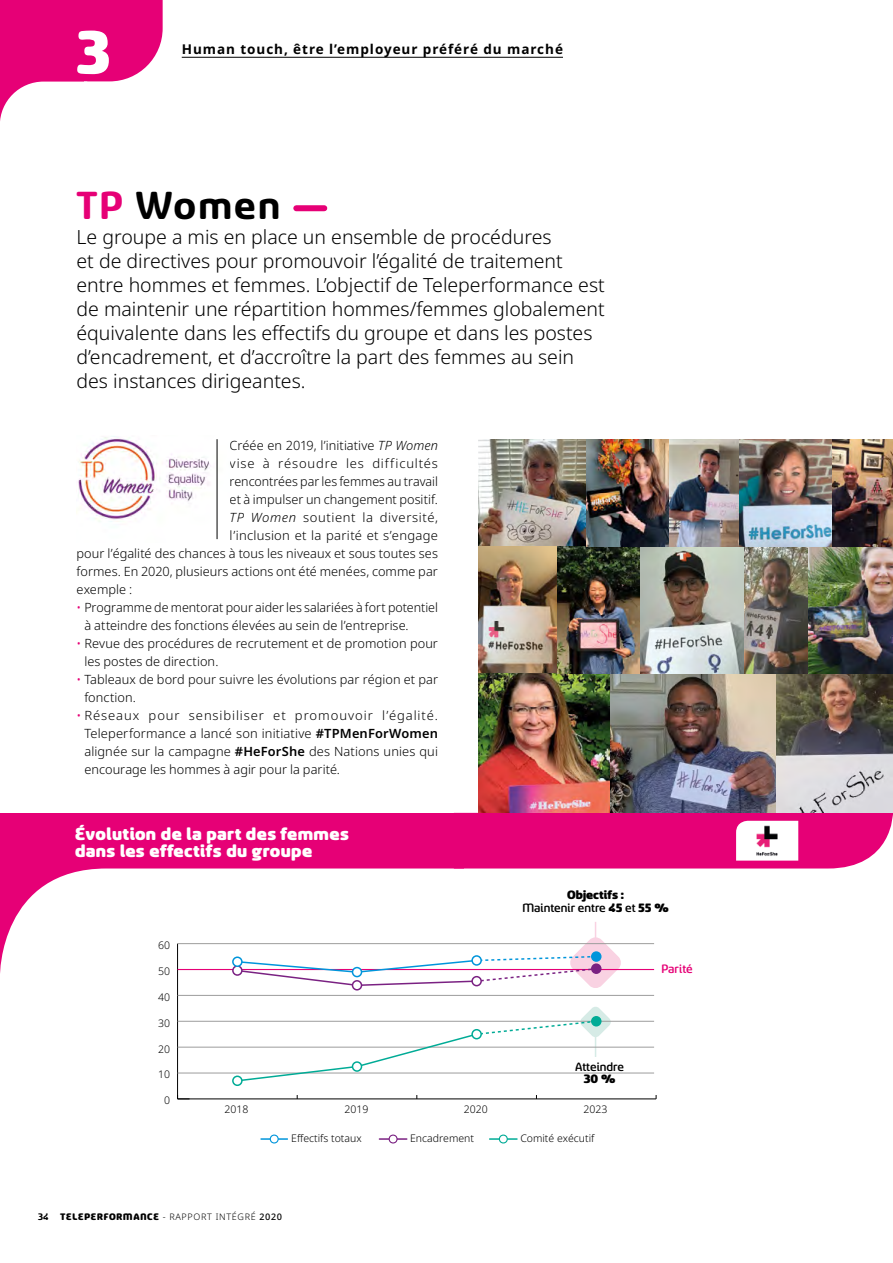
<style>
.page{position:relative;width:893px;height:1263px;background:#fff}
.page>*{position:absolute;margin:0;border:0;box-sizing:border-box;transform-origin:0 0}
.t1{font:900 67.65px "Sancoale Softened";color:#fff}
._1_TITRE{font:700 43.5px "Sancoale Softened";letter-spacing:.05em;color:#000}
.TexteMessage_Intro{font:300 19.5px/24px "Noto Sans";color:#000}
._2_TEXTE_DEPART{font:900 19.5px/16.5px "Sancoale Softened";letter-spacing:.02em;color:#fff}
.t2{font:500 13.5px/13.5px "Sancoale Softened";color:#000;text-align:center}
.t3{font:700 13.5px "Noto Sans";letter-spacing:.07em;color:#000}
.t4{font:500 13.5px "Sancoale Softened";color:#e60076}
._2_TEXTE_COURANT{font:300 12.75px/18px "Noto Sans";letter-spacing:.005em;color:#000}
._2_TEXTE_COURANT-2{font:300 12.75px "Noto Sans";letter-spacing:.065em;color:#000}
._2_TEXTE_COURANT-3{font:300 12.75px "Noto Sans";letter-spacing:.045em;color:#000}
.t5{font:300 10.5px "Noto Sans";color:#000}
.t6{font:900 10.5px "Sancoale Softened";letter-spacing:.075em;color:#000}
.s1{color:#e60076}
.s2{font-style:italic}
.s3{font-weight:600}
.s4{font-weight:900}
.s5{font-weight:700}
.s6{font-family:"Noto Sans";font-weight:300;font-size:9px}
.s7{font-family:"Noto Sans";font-weight:500;font-size:9px}
</style>
<div class="page">
<div style="left:0;top:813px;width:463px;height:166px;background:#e60076"></div>
<div style="left:0;top:868px;width:789px;height:282px;background:#fff;border-radius:106px"></div>
<svg style="left:0;top:0;width:163px;height:121px"></svg>
<hr style="left:182px;top:57px;width:381px;height:1px;background:#000">
<div style="left:296px;top:205px;width:28px;height:6px;background:#e60076"></div>
<img style="left:78px;top:436px;width:140px;height:104px">
<hr style="left:217px;top:439px;width:1px;height:100px;background:#000">
<svg style="left:463px;top:813px;width:430px;height:55px;background:#e81b84"></svg>
<img style="left:757px;top:826px;width:21px;height:30px">
<hr style="left:261px;top:1138px;width:27px;height:2px;background:#0095db">
<svg style="left:268px;top:1134px;width:11px;height:10px"></svg>
<hr style="left:379px;top:1138px;width:28px;height:2px;background:#7a2182">
<svg style="left:387px;top:1134px;width:10px;height:10px"></svg>
<hr style="left:490px;top:1138px;width:27px;height:2px;background:#00ab96">
<svg style="left:497px;top:1134px;width:11px;height:10px"></svg>
<hr style="left:178px;top:1099px;width:478px;height:1px;background:#000">
<hr style="left:177px;top:944px;width:1px;height:155px;background:#000">
<svg style="left:177px;top:1095px;width:13px;height:5px"></svg>
<hr style="left:178px;top:1073px;width:476px;height:1px;background:#9d9d9c">
<hr style="left:178px;top:1047px;width:476px;height:1px;background:#9d9d9c">
<hr style="left:178px;top:1021px;width:476px;height:1px;background:#9d9d9c">
<hr style="left:178px;top:995px;width:476px;height:1px;background:#9d9d9c">
<hr style="left:178px;top:969px;width:476px;height:1px;background:#e60076">
<hr style="left:178px;top:943px;width:476px;height:1px;background:#9d9d9c">
<svg style="left:236px;top:1007px;width:375px;height:74px"></svg>
<svg style="left:236px;top:922px;width:386px;height:67px"></svg>
<div style="left:233px;top:1076px;width:9px;height:9px;background:#fff;border-radius:50%"></div>
<div style="left:232px;top:1075px;width:11px;height:11px;border:2px solid #00ab96;border-radius:50%"></div>
<div style="left:352px;top:1062px;width:9px;height:9px;background:#fff;border-radius:50%"></div>
<div style="left:352px;top:1061px;width:10px;height:11px;border:2px solid #00ab96;border-radius:50%"></div>
<div style="left:472px;top:1030px;width:9px;height:9px;background:#fff;border-radius:50%"></div>
<div style="left:471px;top:1029px;width:11px;height:10px;border:2px solid #00ab96;border-radius:50%"></div>
<div style="left:592px;top:1017px;width:9px;height:9px;background:#00ab96;border-radius:50%"></div>
<div style="left:591px;top:1016px;width:10px;height:10px;border:2px solid #00ab96;border-radius:50%"></div>
<div style="left:233px;top:966px;width:9px;height:9px;background:#fff;border-radius:50%"></div>
<div style="left:232px;top:965px;width:11px;height:11px;border:2px solid #7a2182;border-radius:50%"></div>
<div style="left:352px;top:981px;width:9px;height:9px;background:#fff;border-radius:50%"></div>
<div style="left:352px;top:980px;width:10px;height:10px;border:2px solid #7a2182;border-radius:50%"></div>
<div style="left:472px;top:977px;width:9px;height:9px;background:#fff;border-radius:50%"></div>
<div style="left:471px;top:976px;width:11px;height:10px;border:2px solid #7a2182;border-radius:50%"></div>
<div style="left:592px;top:964px;width:9px;height:9px;background:#7a2182;border-radius:50%"></div>
<div style="left:591px;top:963px;width:10px;height:11px;border:2px solid #7a2182;border-radius:50%"></div>
<div style="left:233px;top:957px;width:9px;height:9px;background:#fff;border-radius:50%"></div>
<div style="left:232px;top:956px;width:11px;height:11px;border:2px solid #0095db;border-radius:50%"></div>
<div style="left:352px;top:967px;width:9px;height:9px;background:#fff;border-radius:50%"></div>
<div style="left:352px;top:967px;width:10px;height:10px;border:2px solid #0095db;border-radius:50%"></div>
<div style="left:472px;top:956px;width:9px;height:9px;background:#fff;border-radius:50%"></div>
<div style="left:471px;top:955px;width:11px;height:11px;border:2px solid #0095db;border-radius:50%"></div>
<div style="left:592px;top:952px;width:9px;height:9px;background:#0095db;border-radius:50%"></div>
<div style="left:591px;top:951px;width:10px;height:11px;border:2px solid #0095db;border-radius:50%"></div>
<img style="left:478px;top:439px;width:415px;height:374px">
<p class="t1" style="left:77px;top:19px;width:35px">3</p>
<p class="t3" style="left:182px;top:40px;width:383px">Human touch, être l’employeur préféré du marché</p>
<p class="_1_TITRE" style="left:77px;top:184px;width:205px"><span class="s1">TP</span> Women</p>
<p class="TexteMessage_Intro" style="left:77px;top:226px;width:530px">Le groupe a mis en place un ensemble de procédures<br>et de directives pour promouvoir l’égalité de traitement entre hommes et femmes. L’objectif de Teleperformance est de maintenir une répartition hommes/femmes globalement équivalente dans les effectifs du groupe et dans les postes d’encadrement, et d’accroître la part des femmes au sein des instances dirigeantes.</p>
<p class="_2_TEXTE_COURANT" style="left:230px;top:437px;width:210px">Créée en 2019, l’initiative <span class="s2">TP Women</span></p>
<p class="_2_TEXTE_COURANT-2" style="left:230px;top:454px;width:210px">vise à résoudre les difficultés</p>
<p class="_2_TEXTE_COURANT" style="left:230px;top:473px;width:210px">rencontrées par les femmes au travail</p>
<p class="_2_TEXTE_COURANT" style="left:230px;top:491px;width:210px">et à impulser un changement positif.</p>
<p class="_2_TEXTE_COURANT-3" style="left:230px;top:508px;width:210px"><span class="s2">TP Women</span> soutient la diversité,</p>
<p class="_2_TEXTE_COURANT" style="left:230px;top:527px;width:210px">l’inclusion et la parité et s’engage</p>
<p class="_2_TEXTE_COURANT" style="left:77px;top:545px;width:363px">pour l’égalité des chances à tous les niveaux et sous toutes ses</p>
<p class="_2_TEXTE_COURANT" style="left:77px;top:563px;width:363px">formes. En 2020, plusieurs actions ont été menées, comme par</p>
<p class="_2_TEXTE_COURANT" style="left:77px;top:581px;width:57px">exemple :</p>
<p class="_2_TEXTE_COURANT" style="left:84px;top:599px;width:355px;text-indent:-8px"><span class="s1">•</span> Programme de mentorat pour aider les salariées à fort potentiel à atteindre des fonctions élevées au sein de l’entreprise.</p>
<p class="_2_TEXTE_COURANT" style="left:84px;top:635px;width:355px;text-indent:-8px"><span class="s1">•</span> Revue des procédures de recrutement et de promotion pour les postes de direction.</p>
<p class="_2_TEXTE_COURANT" style="left:84px;top:671px;width:355px;text-indent:-8px"><span class="s1">•</span> Tableaux de bord pour suivre les évolutions par région et par fonction.</p>
<p class="_2_TEXTE_COURANT" style="left:84px;top:707px;width:355px;text-align:justify;text-indent:-8px"><span class="s1">•</span> Réseaux pour sensibiliser et promouvoir l’égalité.<br>Teleperformance a lancé son initiative <span class="s3">#TPMenForWomen </span>alignée sur la campagne <span class="s3">#HeForShe</span> des Nations unies qui encourage les hommes à agir pour la parité.</p>
<p class="_2_TEXTE_DEPART" style="left:75px;top:826px;width:275px">Évolution de la part des femmes dans les effectifs du groupe</p>
<p class="t5" style="left:158px;top:938px;width:13px">60</p>
<p class="t5" style="left:158px;top:964px;width:13px">50</p>
<p class="t5" style="left:158px;top:990px;width:13px">40</p>
<p class="t5" style="left:158px;top:1015px;width:13px">30</p>
<p class="t5" style="left:158px;top:1041px;width:13px">20</p>
<p class="t5" style="left:158px;top:1067px;width:13px">10</p>
<p class="t2" style="left:522px;top:888px;width:148px"><span class="s4">Objectifs :<br></span>Maintenir entre <span class="s4">45</span> et <span class="s4">55 %</span></p>
<p class="t2" style="left:575px;top:1061px;width:50px;line-height:12px">Atteindre<br><span class="s4">30 %</span></p>
<p class="t4" style="left:661px;top:962px;width:33px">Parité</p>
<p class="t5" style="left:164px;top:1093px;width:7px">0</p>
<p class="t5" style="left:224px;top:1102px;width:25px">2018</p>
<p class="t5" style="left:345px;top:1102px;width:25px">2019</p>
<p class="t5" style="left:464px;top:1102px;width:25px">2020</p>
<p class="t5" style="left:584px;top:1102px;width:25px">2023</p>
<p class="t5" style="left:291px;top:1130px;width:72px">Effectifs totaux</p>
<p class="t5" style="left:410px;top:1130px;width:65px">Encadrement</p>
<p class="t5" style="left:520px;top:1130px;width:76px">Comité exécutif</p>
<p class="t6" style="left:38px;top:1211px;width:245px"><span class="s5">34</span> TELEPERFORMANCE <span class="s6">- RAPPORT INTÉGRÉ</span> <span class="s7">2020</span></p>
</div>
